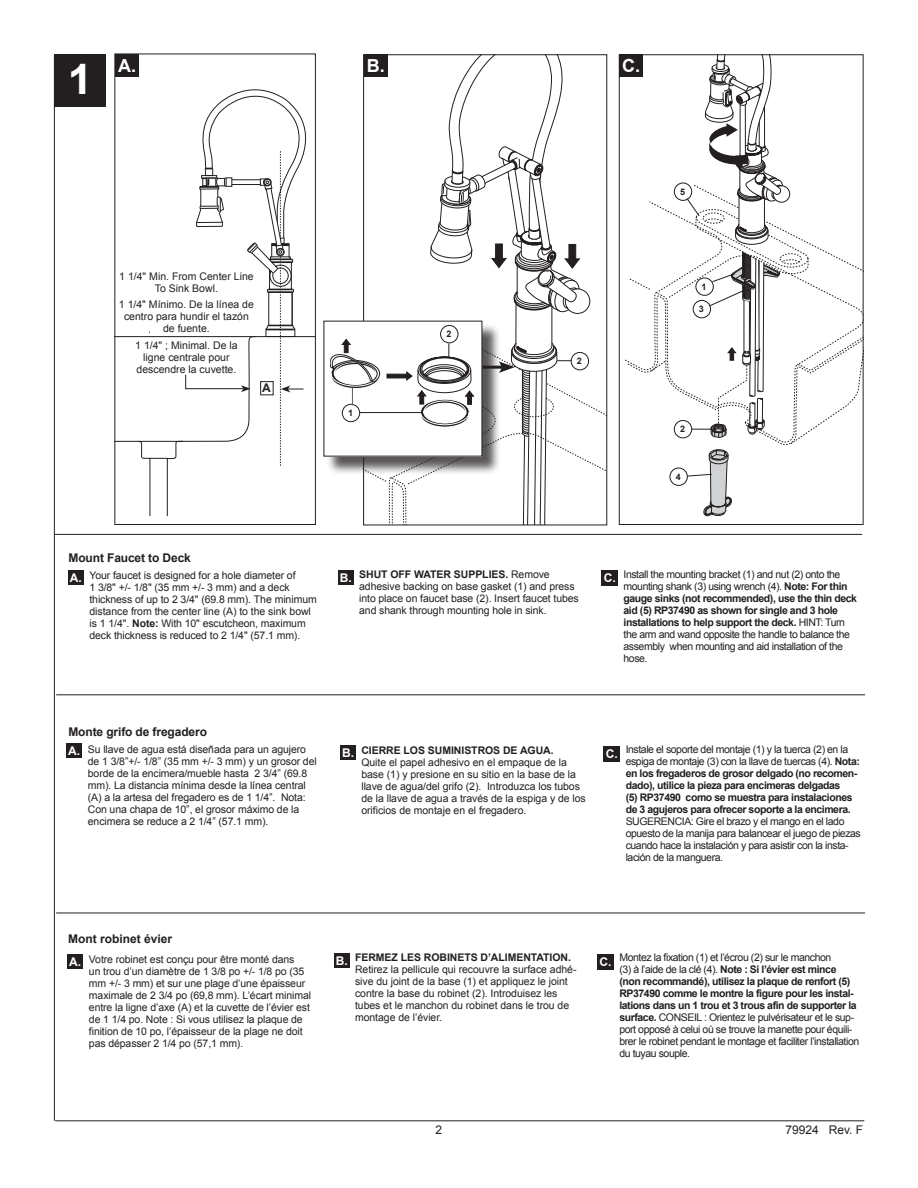
<style>
.page{position:relative;width:918px;height:1188px;background:#fff}
.page>*{position:absolute;margin:0;border:0;box-sizing:border-box;transform-origin:0 0}
.t1{font:700 42px "Arial";color:#fff;scale:1.06 1}
.t2{font:700 18px "Arial";color:#fff}
.t3{font:700 12px "Arial";letter-spacing:-.01em;color:#231f20}
.t4{font:700 12px "Arial";color:#fff}
.t5{font:12px "Arial";color:#231f20}
.t6{font:10.5px/12px "Arial";letter-spacing:-.01em;color:#231f20}
.t7{font:10.5px/12px "Arial";letter-spacing:-.04em;color:#231f20}
.t8{font:700 10.5px/12px "Arial";letter-spacing:-.04em;color:#231f20}
.t9{font:700 10.5px "Arial";letter-spacing:-.005em;color:#231f20}
.t10{font:700 9px "Arial";color:#231f20}
.s1{font-weight:700;font-size:12px;color:#fff}
.s2{font-weight:700}
.s3{font-weight:400}
</style>
<div class="page">
<hr style="left:55px;top:1121px;width:809px;height:1px;background:#231f20">
<div style="left:338px;top:570px;width:16px;height:15px;background:#231f20"></div>
<div style="left:602px;top:571px;width:16px;height:15px;background:#231f20"></div>
<div style="left:54px;top:55px;width:52px;height:52px;background:#231f20"></div>
<hr style="left:54px;top:54px;width:1px;height:1067px;background:#231f20">
<hr style="left:55px;top:534px;width:807px;height:1px;background:#231f20">
<svg style="left:115px;top:90px;width:200px;height:426px"></svg>
<div style="left:68px;top:570px;width:16px;height:15px;background:#231f20"></div>
<svg style="left:373px;top:406px;width:232px;height:117px"></svg>
<div style="left:364px;top:55px;width:24px;height:22px;background:#231f20"></div>
<div style="left:619px;top:55px;width:24px;height:22px;background:#231f20"></div>
<svg style="left:625px;top:55px;width:238px;height:470px"></svg>
<div style="left:326px;top:323px;width:175px;height:152px;background:#231f20;opacity:.75"></div>
<div style="left:324px;top:321px;width:158px;height:135px;background:#fff"></div>
<div style="left:387px;top:374px;width:20px;height:4px;background:#231f20;border:1px solid #231f20"></div>
<svg style="left:342px;top:404px;width:18px;height:18px"></svg>
<div style="left:342px;top:404px;width:18px;height:18px;border:1px solid #231f20;border-radius:50%"></div>
<div style="left:347px;top:408px;width:8px;height:10px;background:#fff"></div>
<svg style="left:330px;top:339px;width:51px;height:66px"></svg>
<svg style="left:406px;top:55px;width:184px;height:470px"></svg>
<div style="left:115px;top:54px;width:24px;height:22px;background:#231f20"></div>
<hr style="left:56px;top:694px;width:809px;height:1px;background:#231f20">
<div style="left:66px;top:744px;width:16px;height:14px;background:#231f20"></div>
<hr style="left:56px;top:913px;width:809px;height:1px;background:#231f20">
<div style="left:67px;top:954px;width:16px;height:15px;background:#231f20"></div>
<div style="left:340px;top:746px;width:16px;height:14px;background:#231f20"></div>
<div style="left:604px;top:746px;width:16px;height:16px;background:#231f20"></div>
<div style="left:334px;top:953px;width:16px;height:15px;background:#231f20"></div>
<div style="left:597px;top:954px;width:17px;height:15px;background:#231f20"></div>
<hr style="left:360px;top:412px;width:62px;height:1px;background:#231f20">
<h1 class="t1" style="left:68px;top:52px;width:25px">1</h1>
<h2 class="t2" style="left:118px;top:53px;width:19px">A.</h2>
<h2 class="t2" style="left:367px;top:54px;width:19px">B.</h2>
<h2 class="t2" style="left:622px;top:54px;width:19px">C.</h2>
<p class="t10" style="left:680px;top:186px;width:7px">5</p>
<p class="t6" style="left:119px;top:270px;width:136px;text-align:center">1 1/4" Min. From Center Line<br>To Sink Bowl.</p>
<p class="t6" style="left:119px;top:299px;width:137px;text-align:center">1 1/4" Mínimo. De la línea de centro para hundir el tazón de fuente.</p>
<p class="t6" style="left:135px;top:339px;width:104px;text-align:center">1 1/4" ; Minimal. De la ligne centrale pour descendre la cuvette.</p>
<p class="t3" style="left:262px;top:380px;width:10px">A</p>
<p class="t10" style="left:348px;top:407px;width:7px">1</p>
<p class="t10" style="left:446px;top:328px;width:7px">2</p>
<p class="t10" style="left:577px;top:355px;width:7px">2</p>
<p class="t10" style="left:702px;top:281px;width:7px">1</p>
<p class="t10" style="left:699px;top:303px;width:7px">3</p>
<p class="t10" style="left:680px;top:423px;width:7px">2</p>
<p class="t10" style="left:676px;top:471px;width:7px">4</p>
<p class="t3" style="left:69px;top:549px;width:124px">Mount Faucet to Deck</p>
<p class="t6" style="left:89px;top:570px;width:229px;text-indent:-20px"><span class="s1">A.</span> Your faucet is designed for a hole diameter of<br>1 3/8" +/- 1/8" (35 mm +/- 3 mm) and a deck thickness of up to 2 3/4" (69.8 mm). The minimum distance from the center line (A) to the sink bowl is 1 1/4". <span class="s2">Note:</span> With 10" escutcheon, maximum deck thickness is reduced to 2 1/4" (57.1 mm).</p>
<p class="t4" style="left:340px;top:570px;width:13px">B.</p>
<p class="t7" style="left:624px;top:568px;width:235px">Install the mounting bracket (1) and nut (2) onto the mounting shank (3) using wrench (4). <span class="s2">Note: For thin gauge sinks (not recommended), use the thin deck aid (5) RP37490 as shown for single and 3 hole installations to help support the deck.</span> HINT: Turn the arm and wand opposite the handle to balance the assembly when mounting and aid installation of the hose.</p>
<p class="t6" style="left:359px;top:569px;width:221px"><span class="s2">SHUT OFF WATER SUPPLIES.</span> Remove adhesive backing on base gasket (1) and press into place on faucet base (2). Insert faucet tubes and shank through mounting hole in sink.</p>
<p class="t4" style="left:604px;top:570px;width:13px">C.</p>
<p class="t3" style="left:68px;top:724px;width:140px">Monte grifo de fregadero</p>
<p class="t6" style="left:88px;top:743px;width:230px;text-indent:-20px"><span class="s1">A.</span> Su llave de agua está diseñada para un agujero de 1 3/8”+/- 1/8” (35 mm +/- 3 mm) y un grosor del borde de la encimera/mueble hasta 2 3/4” (69.8 mm). La distancia mínima desde la línea central (A) a la artesa del fregadero es de 1 1/4”. Nota:<br>Con una chapa de 10”, el grosor máximo de la encimera se reduce a 2 1/4” (57.1 mm).</p>
<p class="t4" style="left:342px;top:745px;width:13px">B.</p>
<p class="t8" style="left:626px;top:744px;width:236px"><span class="s3">Instale el soporte del montaje (1) y la tuerca (2) en la espiga de montaje (3) con la llave de tuercas (4).</span> Nota: en los fregaderos de grosor delgado (no recomen&shy;dado), utilice la pieza para encimeras delgadas<br>(5) RP37490 como se muestra para instalaciones de 3 agujeros para ofrecer soporte a la encimera.</p>
<p class="t7" style="left:626px;top:816px;width:237px">SUGERENCIA: Gire el brazo y el mango en el lado opuesto de la manija para balancear el juego de piezas cuando hace la instalación y para asistir con la insta&shy;lación de la manguera.</p>
<p class="t9" style="left:361px;top:743px;width:194px">CIERRE LOS SUMINISTROS DE AGUA.</p>
<p class="t6" style="left:361px;top:756px;width:226px">Quite el papel adhesivo en el empaque de la base (1) y presione en su sitio en la base de la llave de agua/del grifo (2). Introduzca los tubos de la llave de agua a través de la espiga y de los orificios de montaje en el fregadero.</p>
<p class="t4" style="left:606px;top:746px;width:13px">C.</p>
<p class="t3" style="left:68px;top:931px;width:106px">Mont robinet évier</p>
<p class="t6" style="left:89px;top:954px;width:224px;text-indent:-20px"><span class="s1">A.</span> Votre robinet est conçu pour être monté dans<br>un trou d’un diamètre de 1 3/8 po +/- 1/8 po (35 mm +/- 3 mm) et sur une plage d’une épaisseur maximale de 2 3/4 po (69,8 mm). L’écart minimal entre la ligne d’axe (A) et la cuvette de l’évier est de 1 1/4 po. Note : Si vous utilisez la plaque de finition de 10 po, l’épaisseur de la plage ne doit pas dépasser 2 1/4 po (57,1 mm).</p>
<p class="t4" style="left:336px;top:953px;width:13px">B.</p>
<p class="t7" style="left:619px;top:951px;width:241px">Montez la fixation (1) et l’écrou (2) sur le manchon<br>(3) à l’aide de la clé (4). <span class="s2">Note : Si l’évier est mince (non recommandé), utilisez la plaque de renfort (5)<br>RP37490 comme le montre la figure pour les instal&shy;lations dans un 1 trou et 3 trous afin de supporter la surface.</span> CONSEIL : Orientez le pulvérisateur et le sup&shy;port opposé à celui où se trouve la manette pour équili&shy;brer le robinet pendant le montage et faciliter l’installation du tuyau souple.</p>
<p class="t9" style="left:355px;top:951px;width:218px">FERMEZ LES ROBINETS D’ALIMENTATION.</p>
<p class="t6" style="left:355px;top:964px;width:223px">Retirez la pellicule qui recouvre la surface adhé&shy;sive du joint de la base (1) et appliquez le joint contre la base du robinet (2). Introduisez les tubes et le manchon du robinet dans le trou de montage de l’évier.</p>
<p class="t4" style="left:600px;top:953px;width:13px">C.</p>
<p class="t5" style="left:436px;top:1122px;width:8px">2</p>
<p class="t5" style="left:785px;top:1122px;width:79px">79924 Rev. F</p>
</div>
